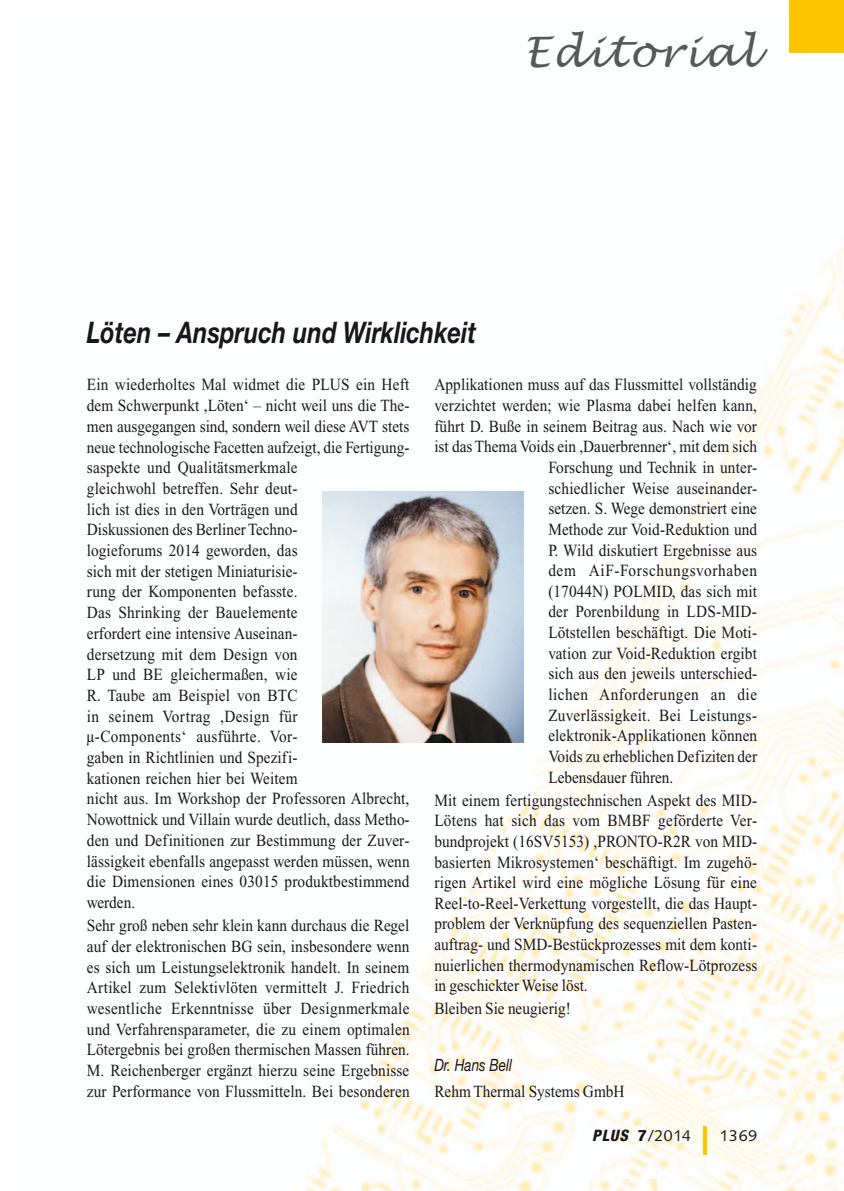
<style>
.page{position:relative;width:844px;height:1191px;background:#fff}
.page>*{position:absolute;margin:0;border:0;box-sizing:border-box;transform-origin:0 0}
.t1{font:italic 42px "Lucida Handwriting";letter-spacing:.05em;color:#58585a}
._01_17_Titel{font:italic 700 29.75px "Helvetica Neue";color:#1a171c;scale:.8 1}
._05_10_Grute{font:16.97px/20.7px "Times New Roman";letter-spacing:.01em;color:#1a171c;text-align:justify;scale:.9 1}
._05_10_Grute-2{font:16.97px "Times New Roman";letter-spacing:.04em;color:#1a171c;scale:.9 1}
._05_10_Grute-3{font:16.97px "Times New Roman";letter-spacing:.035em;color:#1a171c;scale:.9 1}
._02_10_Autor{font:italic 16.97px "Helvetica Neue";color:#1a171c;scale:.8 1}
.Seitenzahl{font:15.75px "Syntax";letter-spacing:.05em;color:#1a171c}
.s1{font-family:"Helvetica Neue";font-weight:800;font-style:italic;font-stretch:condensed}
.s2{font-weight:900}
</style>
<div class="page">
<img style="left:306px;top:52px;width:537px;height:1139px">
<hr style="left:703px;top:1126px;width:3px;height:29px;background:#fdc400">
<div style="left:789px;top:0;width:54px;height:52px;background:#fdc400"></div>
<img style="left:322px;top:491px;width:201px;height:251px">
<h1 class="t1" style="left:524px;top:26px;width:234px">Editorial</h1>
<p class="_01_17_Titel" style="left:87px;top:313px;width:488px">Löten – Anspruch und Wirklichkeit</p>
<p class="_05_10_Grute" style="left:87px;top:374px;width:360px;text-align:left">Ein wiederholtes Mal widmet die PLUS ein Heft dem Schwerpunkt ,Löten‘ – nicht weil uns die The&shy;men ausgegangen sind, sondern weil diese AVT stets neue technologische Facetten aufzeigt, die Fertigung&shy;saspekte und Qualitätsmerkmale<br>gleichwohl betreffen. Sehr deut-<br>lich ist dies in den Vorträgen und<br>Diskussionen des Berliner Techno-<br>logieforums 2014 geworden, das<br>sich mit der stetigen Miniaturisie-<br>rung der Komponenten befasste.<br>Das Shrinking der Bauelemente<br>erfordert eine intensive Auseinan-<br>dersetzung mit dem Design von<br>LP und BE gleichermaßen, wie<br>R. Taube am Beispiel von BTC<br>in seinem Vortrag ,Design für<br>µ-Components‘ ausführte. Vor-<br>gaben in Richtlinien und Spezifi-<br>kationen reichen hier bei Weitem<br>nicht aus. Im Workshop der Professoren Albrecht, Nowottnick und Villain wurde deutlich, dass Metho&shy;den und Definitionen zur Bestimmung der Zuver&shy;lässigkeit ebenfalls angepasst werden müssen, wenn die Dimensionen eines 03015 produktbestimmend werden.</p>
<p class="_05_10_Grute" style="left:87px;top:915px;width:360px">Sehr groß neben sehr klein kann durchaus die Regel auf der elektronischen BG sein, insbesondere wenn es sich um Leistungselektronik handelt. In seinem Artikel zum Selektivlöten vermittelt J. Friedrich wesentliche Erkenntnisse über Designmerkmale und Verfahrensparameter, die zu einem optimalen Lötergebnis bei großen thermischen Massen führen.<br>M. Reichenberger ergänzt hierzu seine Ergebnisse zur Performance von Flussmitteln. Bei besonderen</p>
<p class="_05_10_Grute" style="left:434px;top:374px;width:360px">Applikationen muss auf das Flussmittel vollständig</p>
<p class="_05_10_Grute" style="left:434px;top:395px;width:360px">verzichtet werden; wie Plasma dabei helfen kann,</p>
<p class="_05_10_Grute" style="left:434px;top:416px;width:360px">führt D. Buße in seinem Beitrag aus. Nach wie vor</p>
<p class="_05_10_Grute" style="left:434px;top:436px;width:360px">ist das Thema Voids ein ,Dauerbrenner‘, mit dem sich</p>
<p class="_05_10_Grute" style="left:548px;top:457px;width:233px">Forschung und Technik in unter-</p>
<p class="_05_10_Grute" style="left:548px;top:478px;width:233px">schiedlicher Weise auseinander-</p>
<p class="_05_10_Grute" style="left:548px;top:498px;width:233px">setzen. S. Wege demonstriert eine</p>
<p class="_05_10_Grute" style="left:548px;top:519px;width:233px">Methode zur Void-Reduktion und</p>
<p class="_05_10_Grute" style="left:548px;top:539px;width:233px">P. Wild diskutiert Ergebnisse aus</p>
<p class="_05_10_Grute-2" style="left:548px;top:561px;width:233px">dem AiF-Forschungsvorhaben</p>
<p class="_05_10_Grute" style="left:548px;top:581px;width:233px">(17044N) POLMID, das sich mit</p>
<p class="_05_10_Grute" style="left:548px;top:601px;width:233px">der Porenbildung in LDS-MID-</p>
<p class="_05_10_Grute" style="left:548px;top:622px;width:233px">Lötstellen beschäftigt. Die Moti-</p>
<p class="_05_10_Grute" style="left:548px;top:643px;width:233px">vation zur Void-Reduktion ergibt</p>
<p class="_05_10_Grute" style="left:548px;top:663px;width:233px">sich aus den jeweils unterschied-</p>
<p class="_05_10_Grute-3" style="left:548px;top:685px;width:233px">lichen Anforderungen an die</p>
<p class="_05_10_Grute" style="left:548px;top:704px;width:233px">Zuverlässigkeit. Bei Leistungs-</p>
<p class="_05_10_Grute" style="left:548px;top:725px;width:233px">elektronik-Applikationen können</p>
<p class="_05_10_Grute" style="left:548px;top:746px;width:233px">Voids zu erheblichen Defiziten der</p>
<p class="_05_10_Grute" style="left:548px;top:766px;width:140px">Lebensdauer führen.</p>
<p class="_05_10_Grute" style="left:434px;top:789px;width:360px">Mit einem fertigungstechnischen Aspekt des MID-Lötens hat sich das vom BMBF geförderte Ver&shy;bundprojekt (16SV5153) ,PRONTO-R2R von MID&shy;basierten Mikrosystemen‘ beschäftigt. Im zugehö&shy;rigen Artikel wird eine mögliche Lösung für eine Reel-to-Reel-Verkettung vorgestellt, die das Haupt&shy;problem der Verknüpfung des sequenziellen Pasten&shy;auftrag- und SMD-Bestückprozesses mit dem konti&shy;nuierlichen thermodynamischen Reflow-Lötprozess in geschickter Weise löst.</p>
<p class="_05_10_Grute" style="left:434px;top:998px;width:153px">Bleiben Sie neugierig!</p>
<p class="_02_10_Autor" style="left:434px;top:1054px;width:99px">Dr. Hans Bell</p>
<p class="_05_10_Grute" style="left:434px;top:1080px;width:213px">Rehm Thermal Systems GmbH</p>
<p class="Seitenzahl" style="left:592px;top:1126px;width:100px"><span class="s1">PLUS</span> <span class="s2">7</span>/2014</p>
<p class="Seitenzahl" style="left:719px;top:1126px;width:39px">1369</p>
</div>
